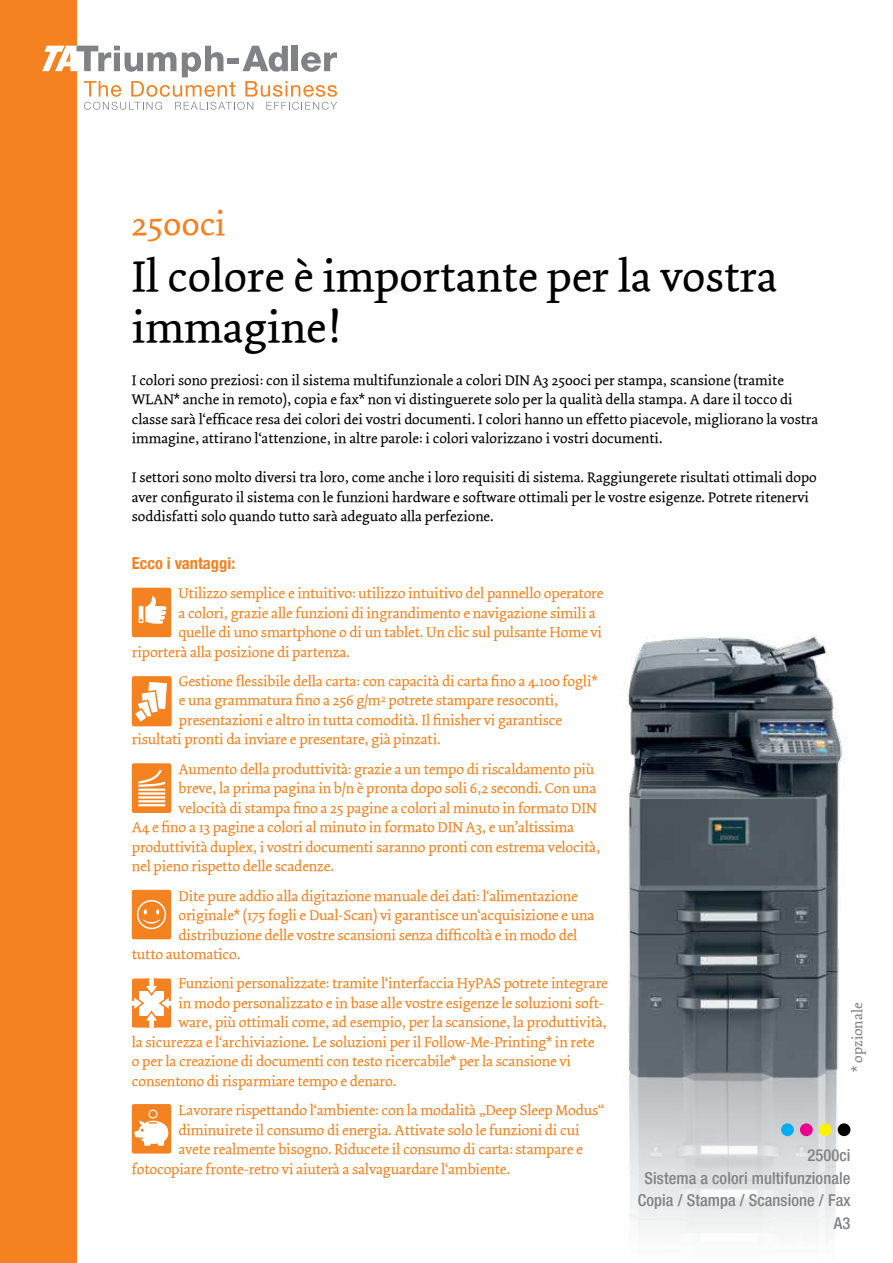
<style>
.page{position:relative;width:893px;height:1263px;background:#fff}
.page>*{position:absolute;margin:0;border:0;box-sizing:border-box;transform-origin:0 0}
.t1{font:45px/51px "Dolly Roman";color:#000}
.t2{font:34.5px "Dolly Roman";color:#f58220}
.t3{font:500 condensed 16.5px/22.5px "Helvetica Neue LT Com";letter-spacing:.005em;color:#808285;text-align:right}
.t4{font:700 condensed 16.5px "Helvetica Neue LT Com";color:#f58220}
.t5{font:15px "Dolly Roman";letter-spacing:-.01em;color:#f58220}
.t6{font:14.7px/19.5px "Dolly Roman";color:#000}
.t7{font:14.7px "Dolly Roman";color:#808285}
</style>
<div class="page">
<img style="left:627px;top:636px;width:224px;height:597px">
<div style="left:0;top:0;width:77px;height:1263px;background:#f58220"></div>
<svg style="left:42px;top:46px;width:295px;height:64px"></svg>
<div style="left:132px;top:676px;width:40px;height:50px;background:#f58220;border-radius:2px"></div>
<svg style="left:132px;top:682px;width:35px;height:44px"></svg>
<div style="left:132px;top:763px;width:39px;height:50px;background:#f8aa68;border-radius:2px"></div>
<svg style="left:132px;top:764px;width:39px;height:49px"></svg>
<svg style="left:132px;top:978px;width:39px;height:50px"></svg>
<div style="left:132px;top:1104px;width:39px;height:49px;background:#f58220;border-radius:2px"></div>
<svg style="left:134px;top:1117px;width:35px;height:29px"></svg>
<div style="left:148px;top:1109px;width:9px;height:9px;border:1px solid #fff;border-radius:50%"></div>
<div style="left:838px;top:1123px;width:12px;height:13px;background:#000;border-radius:50%"></div>
<div style="left:819px;top:1123px;width:13px;height:13px;background:#fff200;border-radius:50%"></div>
<div style="left:781px;top:1123px;width:13px;height:13px;background:#00aeef;border-radius:50%"></div>
<div style="left:800px;top:1123px;width:13px;height:13px;background:#ec008c;border-radius:50%"></div>
<div style="left:132px;top:890px;width:39px;height:49px;background:#f58220;border-radius:2px"></div>
<div style="left:137px;top:900px;width:29px;height:29px;border:2px solid #fff;border-radius:50%"></div>
<svg style="left:143px;top:909px;width:17px;height:15px"></svg>
<div style="left:132px;top:588px;width:39px;height:49px;background:#f58220;border-radius:2px"></div>
<svg style="left:139px;top:596px;width:27px;height:28px"></svg>
<h2 class="t2" style="left:132px;top:203px;width:95px">2500ci</h2>
<h1 class="t1" style="left:132px;top:252px;width:647px">Il colore è importante per la vostra immagine!</h1>
<p class="t6" style="left:132px;top:370px;width:688px">I colori sono preziosi: con il sistema multifunzionale a colori DIN A3 2500ci per stampa, scansione (tramite WLAN* anche in remoto), copia e fax* non vi distinguerete solo per la qualità della stampa. A dare il tocco di classe sarà l‘efficace resa dei colori dei vostri documenti. I colori hanno un effetto piacevole, migliorano la vostra immagine, attirano l‘attenzione, in altre parole: i colori valorizzano i vostri documenti.</p>
<p class="t6" style="left:132px;top:468px;width:686px">I settori sono molto diversi tra loro, come anche i loro requisiti di sistema. Raggiungerete risultati ottimali dopo aver configurato il sistema con le funzioni hardware e software ottimali per le vostre esigenze. Potrete ritenervi soddisfatti solo quando tutto sarà adeguato alla perfezione.</p>
<p class="t4" style="left:132px;top:553px;width:105px">Ecco i vantaggi:</p>
<p class="t5" style="left:178px;top:584px;width:427px">Utilizzo semplice e intuitivo: utilizzo intuitivo del pannello operatore</p>
<p class="t5" style="left:178px;top:604px;width:419px">a colori, grazie alle funzioni di ingrandimento e navigazione simili a</p>
<p class="t5" style="left:178px;top:623px;width:425px">quelle di uno smartphone o di un tablet. Un clic sul pulsante Home vi</p>
<p class="t5" style="left:132px;top:643px;width:220px">riporterà alla posizione di partenza.</p>
<p class="t5" style="left:179px;top:672px;width:420px">Gestione flessibile della carta: con capacità di carta fino a 4.100 fogli*</p>
<p class="t5" style="left:179px;top:692px;width:381px">e una grammatura fino a 256 g/m<sup>2</sup> potrete stampare resoconti,</p>
<p class="t5" style="left:179px;top:711px;width:385px">presentazioni e altro in tutta comodità. Il finisher vi garantisce</p>
<p class="t5" style="left:132px;top:731px;width:310px">risultati pronti da inviare e presentare, già pinzati.</p>
<p class="t5" style="left:178px;top:760px;width:417px">Aumento della produttività: grazie a un tempo di riscaldamento più</p>
<p class="t5" style="left:178px;top:779px;width:419px">breve, la prima pagina in b/n è pronta dopo soli 6,2 secondi. Con una</p>
<p class="t5" style="left:178px;top:799px;width:420px">velocità di stampa fino a 25 pagine a colori al minuto in formato DIN</p>
<p class="t5" style="left:132px;top:818px;width:444px">A4 e fino a 13 pagine a colori al minuto in formato DIN A3, e un’altissima</p>
<p class="t5" style="left:132px;top:838px;width:470px">produttività duplex, i vostri documenti saranno pronti con estrema velocità,</p>
<p class="t5" style="left:132px;top:857px;width:204px">nel pieno rispetto delle scadenze.</p>
<p class="t5" style="left:178px;top:887px;width:401px">Dite pure addio alla digitazione manuale dei dati: l‘alimentazione</p>
<p class="t5" style="left:178px;top:906px;width:417px">originale* (175 fogli e Dual-Scan) vi garantisce un‘acquisizione e una</p>
<p class="t5" style="left:178px;top:926px;width:400px">distribuzione delle vostre scansioni senza difficoltà e in modo del</p>
<p class="t5" style="left:132px;top:945px;width:110px">tutto automatico.</p>
<p class="t5" style="left:178px;top:974px;width:431px">Funzioni personalizzate: tramite l‘interfaccia HyPAS potrete integrare</p>
<p class="t5" style="left:178px;top:994px;width:427px">in modo personalizzato e in base alle vostre esigenze le soluzioni soft-</p>
<p class="t5" style="left:178px;top:1013px;width:430px">ware, più ottimali come, ad esempio, per la scansione, la produttività,</p>
<p class="t5" style="left:132px;top:1033px;width:464px">la sicurezza e l‘archiviazione. Le soluzioni per il Follow-Me-Printing* in rete</p>
<p class="t5" style="left:132px;top:1052px;width:441px">o per la creazione di documenti con testo ricercabile* per la scansione vi</p>
<p class="t5" style="left:132px;top:1072px;width:266px">consentono di risparmiare tempo e denaro.</p>
<p class="t5" style="left:178px;top:1101px;width:427px">Lavorare rispettando l‘ambiente: con la modalità „Deep Sleep Modus“</p>
<p class="t5" style="left:178px;top:1121px;width:403px">diminuirete il consumo di energia. Attivate solo le funzioni di cui</p>
<p class="t5" style="left:178px;top:1140px;width:406px">avete realmente bisogno. Riducete il consumo di carta: stampare e</p>
<p class="t5" style="left:132px;top:1160px;width:380px">fotocopiare fronte-retro vi aiuterà a salvaguardare l‘ambiente.</p>
<p class="t7" style="left:849px;top:1071px;width:70px;rotate:-90deg">* opzionale</p>
<p class="t3" style="left:638px;top:1144px;width:214px">2500ci<br>Sistema a colori multifunzionale<br>Copia / Stampa / Scansione / Fax<br>A3</p>
</div>
